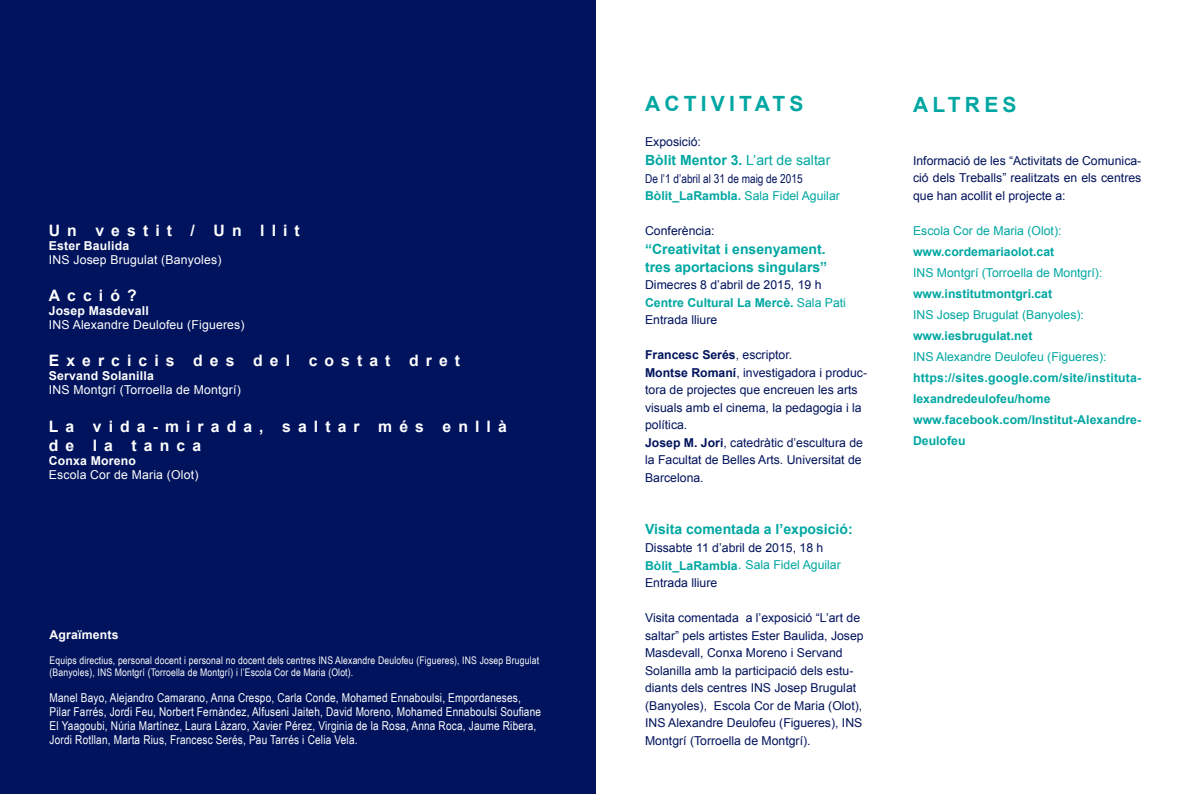
<style>
.page{position:relative;width:1191px;height:794px;background:#fff}
.page>*{position:absolute;margin:0;border:0;box-sizing:border-box;transform-origin:0 0}
.t1{font:700 21px "Arial";letter-spacing:.2em;color:#00a7a2}
.t2{font:700 15.75px/19.2px "Arial";letter-spacing:.45em;color:#fff}
.t3{font:700 14px/17.5px "Arial";color:#00a7a2}
.t4{font:12.25px/17.5px "Arial";color:#00135c}
.t5{font:12.25px/14px "Arial Narrow";letter-spacing:.015em;color:#fff}
.t6{font:700 12.25px/21px "Arial";color:#00a7a2}
.t7{font:12.25px "Arial";color:#00a7a2}
.t8{font:12.25px "Arial";letter-spacing:.015em;color:#fff}
.t9{font:700 12.25px "Arial";letter-spacing:.015em;color:#fff}
.t10{font:12.25px "Arial Narrow";color:#00135c}
.t11{font:10.5px/12.2px "Arial Narrow";letter-spacing:.015em;color:#fff}
.s1{font-weight:400}
.s2{font-weight:700}
.s3{font-weight:700;color:#00a7a2}
.s4{color:#00a7a2}
.s5{font-size:14px;color:#00a7a2}
</style>
<div class="page">
<div style="left:0;top:0;width:595px;height:794px;background:#00135c"></div>
<p class="t2" style="left:49px;top:221px;width:252px">Un vestit / Un llit</p>
<p class="t9" style="left:49px;top:237px;width:82px">Ester Baulida</p>
<p class="t8" style="left:49px;top:252px;width:174px">INS Josep Brugulat (Banyoles)</p>
<p class="t2" style="left:49px;top:286px;width:89px">Acció?</p>
<p class="t9" style="left:49px;top:302px;width:101px">Josep Masdevall</p>
<p class="t8" style="left:49px;top:316px;width:197px">INS Alexandre Deulofeu (Figueres)</p>
<p class="t2" style="left:49px;top:351px;width:413px">Exercicis des del costat dret</p>
<p class="t9" style="left:49px;top:367px;width:107px">Servand Solanilla</p>
<p class="t8" style="left:49px;top:381px;width:193px">INS Montgrí (Torroella de Montgrí)</p>
<p class="t2" style="left:49px;top:417px;width:459px">La vida-mirada, saltar més enllà de la tanca</p>
<p class="t9" style="left:49px;top:453px;width:89px">Conxa Moreno</p>
<p class="t8" style="left:49px;top:467px;width:151px">Escola Cor de Maria (Olot)</p>
<p class="t9" style="left:50px;top:626px;width:71px">Agraïments</p>
<p class="t11" style="left:50px;top:653px;width:491px">Equips directius, personal docent i personal no docent dels centres INS Alexandre Deulofeu (Figueres), INS Josep Brugulat (Banyoles), INS Montgrí (Torroella de Montgrí) i l’Escola Cor de Maria (Olot).</p>
<p class="t5" style="left:50px;top:690px;width:493px">Manel Bayo, Alejandro Camarano, Anna Crespo, Carla Conde, Mohamed Ennaboulsi, Empordaneses, Pilar Farrés, Jordi Feu, Norbert Fernàndez, Alfuseni Jaiteh, David Moreno, Mohamed Ennaboulsi Soufiane El Yaagoubi, Núria Martínez, Laura Làzaro, Xavier Pérez, Virginia de la Rosa, Anna Roca, Jaume Ribera, Jordi Rotllan, Marta Rius, Francesc Serés, Pau Tarrés i Celia Vela.</p>
<h1 class="t1" style="left:645px;top:89px;width:160px">ACTIVITATS</h1>
<p class="t4" style="left:645px;top:133px;width:57px">Exposició:</p>
<p class="t3" style="left:645px;top:152px;width:187px">Bòlit Mentor 3. <span class="s1">L’art de saltar</span></p>
<p class="t10" style="left:645px;top:169px;width:159px">De l’1 d’abril al 31 de maig de 2015</p>
<p class="t7" style="left:645px;top:188px;width:196px"><span class="s2">Bòlit_LaRambla.</span> Sala Fidel Aguilar</p>
<p class="t4" style="left:645px;top:222px;width:71px">Conferència:</p>
<p class="t3" style="left:645px;top:241px;width:184px">“Creativitat i ensenyament. tres aportacions singulars”</p>
<p class="t4" style="left:645px;top:276px;width:202px">Dimecres 8 d’abril de 2015, 19 h<br><span class="s3">Centre Cultural La Mercè.</span> <span class="s4">Sala Pati<br></span>Entrada lliure</p>
<p class="t4" style="left:645px;top:346px;width:223px"><span class="s2">Francesc Serés</span>, escriptor.<br><span class="s2">Montse Romaní</span>, investigadora i produc&shy;tora de projectes que encreuen les arts visuals amb el cinema, la pedagogia i la política.<br><span class="s2">Josep M. Jori</span>, catedràtic d’escultura de la Facultat de Belles Arts. Universitat de<br>Barcelona.</p>
<p class="t3" style="left:645px;top:521px;width:209px">Visita comentada a l’exposició:</p>
<p class="t4" style="left:645px;top:539px;width:197px">Dissabte 11 d’abril de 2015, 18 h<br><span class="s3">Bòlit_LaRambla</span><span class="s5">.</span> <span class="s4">Sala Fidel Aguilar<br></span>Entrada lliure</p>
<p class="t4" style="left:645px;top:609px;width:220px">Visita comentada a l’exposició “L’art de saltar” pels artistes Ester Baulida, Josep Masdevall, Conxa Moreno i Servand Solanilla amb la participació dels estu&shy;diants dels centres INS Josep Brugulat (Banyoles), Escola Cor de Maria (Olot), INS Alexandre Deulofeu (Figueres), INS Montgrí (Torroella de Montgrí).</p>
<h1 class="t1" style="left:913px;top:91px;width:105px">ALTRES</h1>
<p class="t4" style="left:913px;top:152px;width:230px;text-align:justify">Informació de les “Activitats de Comunica&shy;ció dels Treballs” realitzats en els centres que han acollit el projecte a:</p>
<p class="t7" style="left:913px;top:222px;width:150px">Escola Cor de Maria (Olot):</p>
<p class="t6" style="left:913px;top:241px;width:143px">www.cordemariaolot.cat</p>
<p class="t7" style="left:913px;top:264px;width:191px">INS Montgrí (Torroella de Montgrí):</p>
<p class="t6" style="left:913px;top:283px;width:141px">www.institutmontgri.cat</p>
<p class="t7" style="left:913px;top:306px;width:172px">INS Josep Brugulat (Banyoles):</p>
<p class="t6" style="left:913px;top:325px;width:121px">www.iesbrugulat.net</p>
<p class="t7" style="left:913px;top:348px;width:195px">INS Alexandre Deulofeu (Figueres):</p>
<p class="t6" style="left:913px;top:367px;width:230px">https://sites.google.com/site/instituta&shy;lexandredeulofeu/home www.facebook.com/Institut-Alexandre-<br>Deulofeu</p>
</div>
